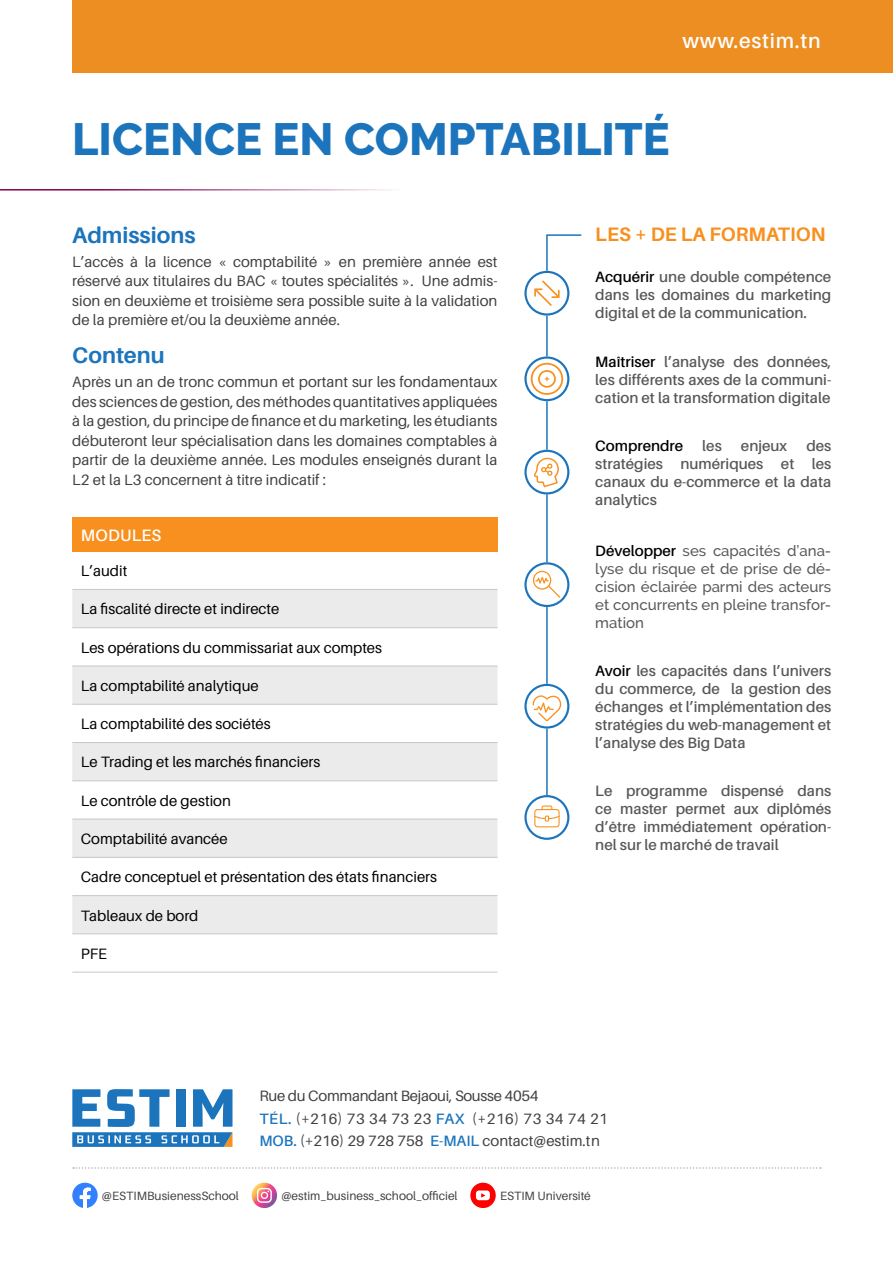
<style>
.page{position:relative;width:893px;height:1263px;background:#fff}
.page>*{position:absolute;margin:0;border:0;box-sizing:border-box;transform-origin:0 0}
.t1{font:800 45px "Raleway";color:#1c75bc}
.t2{font:700 22.5px "Aileron";color:#1c75bc}
.t3{font:600 20.85px "Aileron";letter-spacing:.035em;color:#fff}
.t4{font:700 19.5px "Aileron";color:#f7901e}
.t5{font:600 16.5px "Aileron";letter-spacing:.01em;color:#fff}
.t6{font:15px/19.5px "Aileron";color:#414042;text-align:justify}
.t7{font:600 15px/18px "Aileron";color:#58595b;text-align:justify}
.t8{font:15px "Aileron";color:#000}
.t9{font:500 15px/18px "Raleway";color:#58595b;text-align:justify}
.t10{font:600 15px "Aileron";color:#000}
.t11{font:12px "Aileron";color:#414042}
.s1{color:#000}
.s2{font-family:"Aileron";font-weight:600;color:#000}
.s3{font-weight:600;color:#1c75bc}
</style>
<div class="page">
<div style="left:72px;top:517px;width:425px;height:34px;background:#f7901e"></div>
<svg style="left:72px;top:590px;width:425px;height:344px;fill:#ebebec"></svg>
<hr style="left:72px;top:589px;width:425px;height:1px;background:#c7c8ca">
<hr style="left:72px;top:627px;width:425px;height:1px;background:#c7c8ca">
<hr style="left:72px;top:666px;width:425px;height:1px;background:#c7c8ca">
<hr style="left:72px;top:704px;width:425px;height:1px;background:#c7c8ca">
<hr style="left:72px;top:742px;width:425px;height:1px;background:#c7c8ca">
<hr style="left:72px;top:780px;width:425px;height:1px;background:#c7c8ca">
<hr style="left:72px;top:819px;width:425px;height:1px;background:#c7c8ca">
<hr style="left:72px;top:857px;width:425px;height:1px;background:#c7c8ca">
<hr style="left:72px;top:895px;width:425px;height:1px;background:#c7c8ca">
<hr style="left:72px;top:934px;width:425px;height:1px;background:#c7c8ca">
<hr style="left:72px;top:972px;width:425px;height:1px;background:#c7c8ca">
<hr style="left:0;top:189px;width:893px;height:2px;background:#820053">
<div style="left:72px;top:0;width:821px;height:72px;background:#ed8e22"></div>
<svg style="left:524px;top:356px;width:45px;height:45px"></svg>
<svg style="left:524px;top:450px;width:45px;height:44px"></svg>
<svg style="left:524px;top:795px;width:45px;height:45px"></svg>
<hr style="left:546px;top:316px;width:2px;height:40px;background:#1c75bc">
<svg style="left:524px;top:234px;width:58px;height:82px"></svg>
<hr style="left:546px;top:401px;width:2px;height:49px;background:#1c75bc">
<hr style="left:546px;top:494px;width:2px;height:68px;background:#1c75bc">
<hr style="left:546px;top:607px;width:2px;height:77px;background:#1c75bc">
<hr style="left:546px;top:728px;width:2px;height:67px;background:#1c75bc">
<svg style="left:524px;top:562px;width:45px;height:45px"></svg>
<svg style="left:524px;top:684px;width:45px;height:44px"></svg>
<svg style="left:72px;top:1089px;width:160px;height:58px"></svg>
<svg style="left:72px;top:1183px;width:26px;height:25px"></svg>
<svg style="left:252px;top:1183px;width:25px;height:25px"></svg>
<svg style="left:257px;top:1188px;width:15px;height:15px"></svg>
<div style="left:470px;top:1183px;width:26px;height:25px;background:#f00;border-radius:50%"></div>
<svg style="left:476px;top:1190px;width:14px;height:10px"></svg>
<svg style="left:73px;top:1167px;width:748px;height:2px"></svg>
<h3 class="t3" style="left:682px;top:30px;width:140px">www.estim.tn</h3>
<h1 class="t1" style="left:72px;top:113px;width:599px">LICENCE EN COMPTABILITÉ</h1>
<h2 class="t2" style="left:72px;top:222px;width:125px">Admissions</h2>
<p class="t6" style="left:72px;top:252px;width:427px">L’accès à la licence « comptabilité » en première année est réservé aux titulaires du BAC « toutes spécialités ». Une admis&shy;sion en deuxième et troisième sera possible suite à la validation de la première et/ou la deuxième année.</p>
<h2 class="t2" style="left:72px;top:343px;width:94px">Contenu</h2>
<p class="t6" style="left:72px;top:372px;width:427px">Après un an de tronc commun et portant sur les fondamentaux des sciences de gestion, des méthodes quantitatives appliquées à la gestion, du principe de finance et du marketing, les étudiants débuteront leur spécialisation dans les domaines comptables à partir de la deuxième année. Les modules enseignés durant la L2 et la L3 concernent à titre indicatif :</p>
<p class="t5" style="left:81px;top:526px;width:82px">MODULES</p>
<p class="t8" style="left:81px;top:563px;width:48px">L’audit</p>
<p class="t8" style="left:81px;top:601px;width:200px">La fiscalité directe et indirecte</p>
<p class="t8" style="left:81px;top:639px;width:303px">Les opérations du commissariat aux comptes</p>
<p class="t8" style="left:81px;top:677px;width:180px">La comptabilité analytique</p>
<p class="t8" style="left:81px;top:716px;width:191px">La comptabilité des sociétés</p>
<p class="t8" style="left:81px;top:754px;width:241px">Le Trading et les marchés financiers</p>
<p class="t8" style="left:81px;top:792px;width:152px">Le contrôle de gestion</p>
<p class="t8" style="left:81px;top:830px;width:148px">Comptabilité avancée</p>
<p class="t8" style="left:81px;top:869px;width:358px">Cadre conceptuel et présentation des états financiers</p>
<p class="t8" style="left:81px;top:907px;width:119px">Tableaux de bord</p>
<p class="t8" style="left:81px;top:945px;width:28px">PFE</p>
<h3 class="t4" style="left:595px;top:223px;width:232px">LES + DE LA FORMATION</h3>
<p class="t7" style="left:595px;top:268px;width:237px"><span class="s1">Acquérir</span> une double compétence dans les domaines du marketing digital et de la communication.</p>
<p class="t7" style="left:595px;top:353px;width:237px"><span class="s1">Maîtriser</span> l’analyse des données, les différents axes de la communi&shy;cation et la transformation digitale</p>
<p class="t10" style="left:595px;top:437px;width:89px">Comprendre</p>
<p class="t7" style="left:702px;top:437px;width:21px">les</p>
<p class="t7" style="left:741px;top:437px;width:48px">enjeux</p>
<p class="t7" style="left:595px;top:437px;width:238px;text-indent:211px">des stratégies numériques et les canaux du e-commerce et la data analytics</p>
<p class="t9" style="left:595px;top:541px;width:237px"><span class="s2">Développer</span> ses capacités d’ana&shy;lyse du risque et de prise de dé&shy;cision éclairée parmi des acteurs et concurrents en pleine transfor&shy;mation</p>
<p class="t7" style="left:595px;top:662px;width:238px"><span class="s1">Avoir</span> les capacités dans l’univers du commerce, de la gestion des échanges et l’implémentation des stratégies du web-management et l’analyse des Big Data</p>
<p class="t7" style="left:595px;top:782px;width:237px">Le programme dispensé dans ce master permet aux diplômés d’être immédiatement opération&shy;nel sur le marché de travail</p>
<p class="t6" style="left:259px;top:1085px;width:350px;line-height:22.5px;text-align:left">Rue du Commandant Bejaoui, Sousse 4054<br><span class="s3">TÉL.</span> (+216) 73 34 73 23 <span class="s3">FAX</span> (+216) 73 34 74 21<br><span class="s3">MOB.</span> (+216) 29 728 758 <span class="s3">E-MAIL</span> contact@estim.tn</p>
<p class="t11" style="left:102px;top:1189px;width:139px">@ESTIMBusienessSchool</p>
<p class="t11" style="left:281px;top:1189px;width:178px">@estim_business_school_officiel</p>
<p class="t11" style="left:500px;top:1189px;width:92px">ESTIM Université</p>
</div>
